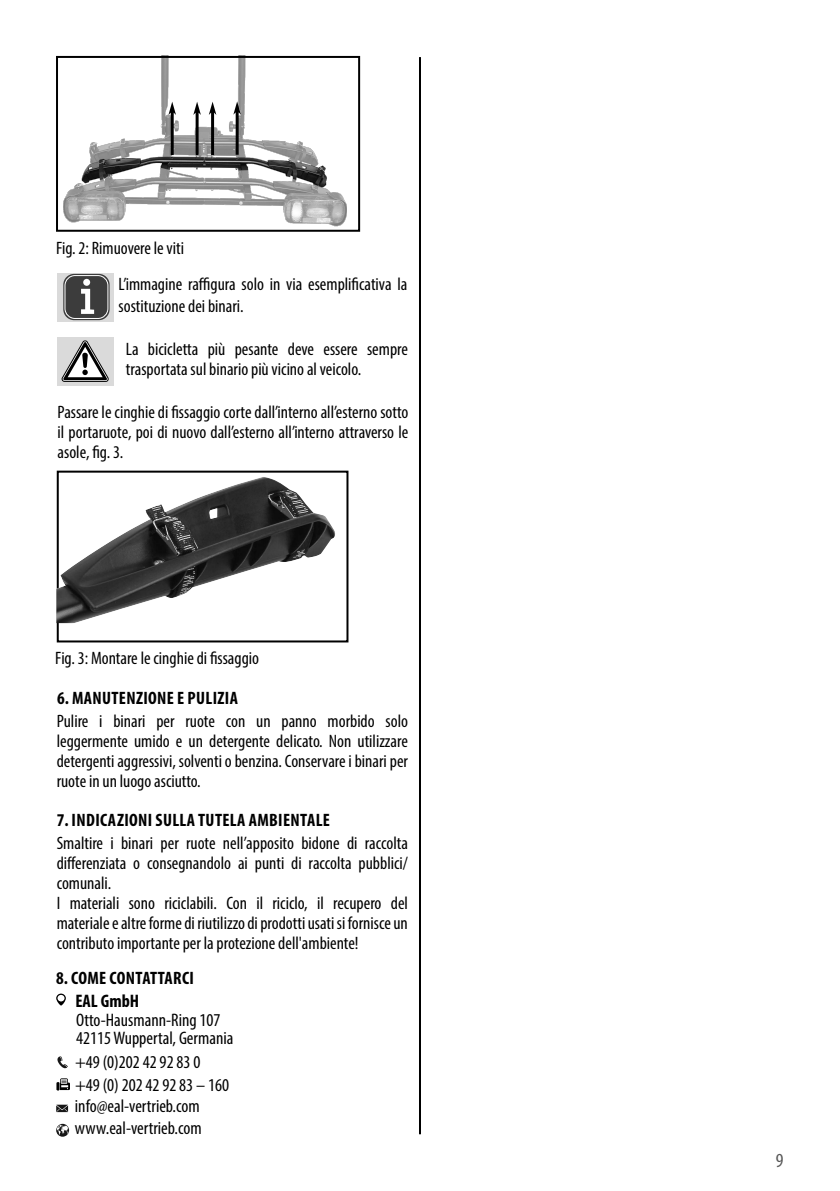
<style>
.page{position:relative;width:840px;height:1191px;background:#fff}
.page>*{position:absolute;margin:0;border:0;box-sizing:border-box;transform-origin:0 0}
.t1{font:condensed 20px "Myriad Pro";color:#575757}
.t2{font:condensed 18.2px/22.2px "Myriad Pro";color:#000}
.t3{font:700 condensed 18.2px "Myriad Pro";color:#000}
.t4{font:condensed 18px/20px "Myriad Pro";color:#000}
.t5{font:700 condensed 18px "Myriad Pro";letter-spacing:.02em;color:#000}
</style>
<div class="page">
<hr style="left:419px;top:57px;width:2px;height:1077px;background:#000">
<div style="left:57px;top:273px;width:56px;height:48px;background:#dadada"></div>
<svg style="left:56px;top:1123px;width:13px;height:13px"></svg>
<svg style="left:56px;top:1104px;width:12px;height:8px"></svg>
<svg style="left:57px;top:1056px;width:11px;height:12px"></svg>
<svg style="left:56px;top:993px;width:10px;height:12px"></svg>
<img style="left:56px;top:1078px;width:13px;height:13px">
<div style="left:57px;top:337px;width:56px;height:48px;background:#dadada"></div>
<svg style="left:62px;top:341px;width:46px;height:40px"></svg>
<div style="left:57px;top:470px;width:291px;height:172px;border:2px solid #000"></div>
<img style="left:56px;top:477px;width:279px;height:146px">
<img style="left:64px;top:59px;width:282px;height:168px">
<div style="left:56px;top:56px;width:304px;height:176px;border:2px solid #000"></div>
<div style="left:63px;top:274px;width:46px;height:46px;background:#3c3c3c;border-radius:11px"></div>
<div style="left:65px;top:275px;width:43px;height:44px;border:1px solid #fff;border-radius:10px"></div>
<svg style="left:81px;top:289px;width:13px;height:25px"></svg>
<div style="left:83px;top:279px;width:7px;height:7px;background:#fff;border-radius:50%"></div>
<p class="t4" style="left:56px;top:238px;width:129px">Fig. 2: Rimuovere le viti</p>
<p class="t4" style="left:119px;top:273px;width:290px;line-height:21.6px">L’immagine raffigura solo in via esemplificativa la sostituzione dei binari.</p>
<p class="t4" style="left:126px;top:338px;width:283px">La bicicletta più pesante deve essere sempre trasportata sul binario più vicino al veicolo.</p>
<p class="t4" style="left:58px;top:402px;width:352px;text-align:justify">Passare le cinghie di fissaggio corte dall’interno all’esterno sotto il portaruote, poi di nuovo dall’esterno all’interno attraverso le asole, fig. 3.</p>
<p class="t4" style="left:55px;top:647px;width:205px">Fig. 3: Montare le cinghie di fissaggio</p>
<p class="t5" style="left:57px;top:686px;width:182px">6. MANUTENZIONE E PULIZIA</p>
<p class="t4" style="left:57px;top:710px;width:352px;text-align:justify">Pulire i binari per ruote con un panno morbido solo leggermente umido e un detergente delicato. Non utilizzare detergenti aggressivi, solventi o benzina. Conservare i binari per ruote in un luogo asciutto.</p>
<p class="t5" style="left:57px;top:808px;width:274px">7. INDICAZIONI SULLA TUTELA AMBIENTALE</p>
<p class="t4" style="left:57px;top:832px;width:352px">Smaltire i binari per ruote nell’apposito bidone di raccolta differenziata o consegnandolo ai punti di raccolta pubblici/ comunali.<br>I materiali sono riciclabili. Con il riciclo, il recupero del materiale e altre forme di riutilizzo di prodotti usati si fornisce un contributo importante per la protezione dell'ambiente!</p>
<p class="t5" style="left:56px;top:966px;width:139px">8. COME CONTATTARCI</p>
<p class="t3" style="left:75px;top:989px;width:65px">EAL GmbH</p>
<p class="t2" style="left:76px;top:1010px;width:158px;line-height:18.6px">Otto-Hausmann-Ring 107<br>42115 Wuppertal, Germania</p>
<p class="t2" style="left:75px;top:1050px;width:155px">+49 (0)202 42 92 83 0 +49 (0) 202 42 92 83 – 160 info@eal-vertrieb.com www.eal-vertrieb.com</p>
<p class="t1" style="left:775px;top:1147px;width:9px">9</p>
</div>
